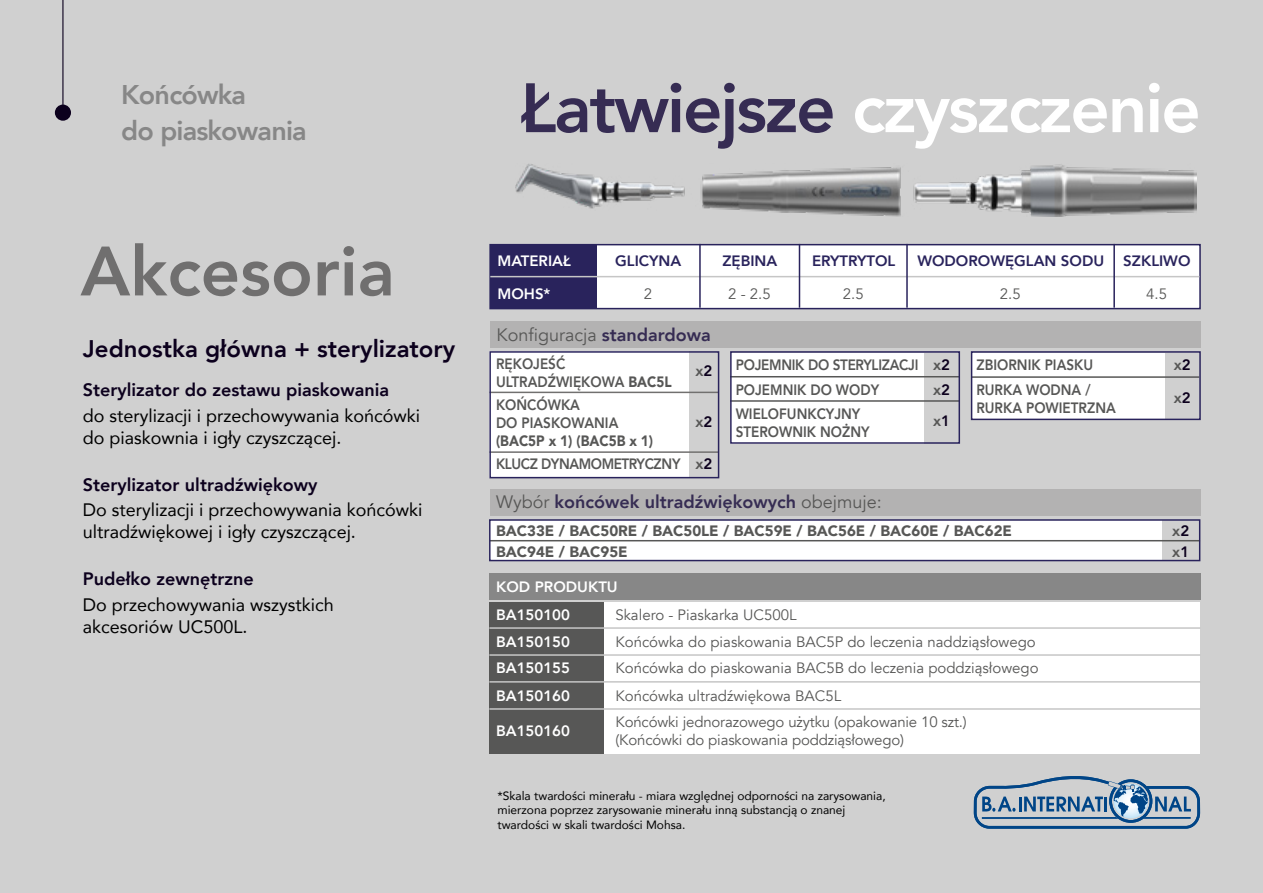
<style>
.page{position:relative;width:1263px;height:893px;background:#d0d0d0}
.page>*{position:absolute;margin:0;border:0;box-sizing:border-box;transform-origin:0 0}
.t1{font:800 69px "Avenir";letter-spacing:-.03em;color:#fff}
.t2{font:800 69px "Avenir";color:#706f6f}
.t3{font:800 27px/36px "Avenir";letter-spacing:-.03em;color:#878787}
.t4{font:800 24px "Avenir";color:#0c001d}
.t5{font:18px/21.6px "Avenir";color:#000}
.t6{font:800 18px "Avenir";color:#0c001d}
.t7{font:800 18px "Avenir";color:#362c53}
.t8{font:18px "Avenir";color:#575756}
.t9{font:15px/26.8px "Avenir";color:#575756}
.t10{font:800 15px/24.5px "Avenir";color:#575756;scale:.9 1}
.t11{font:900 15px/20.9px "Avenir";color:#575756}
.t12{font:800 15px/27px "Avenir";color:#fff}
.t13{font:800 15px "Avenir";color:#29235c}
.t14{font:800 15px "Avenir";letter-spacing:-.03em;color:#575756;scale:.9 1}
.t15{font:800 15px/20.9px "Avenir";color:#575756}
.t16{font:900 15px "Avenir";color:#575756;scale:.9 1}
.t17{font:800 15px/32.5px "Avenir";color:#fff}
.t18{font:12px/14.4px "Avenir";color:#000}
.s1{color:#362c53}
.s2{font-weight:800;color:#362c53}
.s3{font-weight:900}
.s4{color:#0c001d}
.s5{font-weight:400;color:#575756}
</style>
<div class="page">
<div style="left:490px;top:489px;width:711px;height:26px;background:#b3b2b2"></div>
<div style="left:489px;top:520px;width:673px;height:40px;background:#fff"></div>
<hr style="left:490px;top:540px;width:710px;height:1px;background:#575756">
<div style="left:489px;top:602px;width:711px;height:152px;background:#fff"></div>
<div style="left:489px;top:602px;width:115px;height:152px;background:#575756"></div>
<hr style="left:489px;top:627px;width:711px;height:2px;background:#c6c6c6">
<hr style="left:489px;top:681px;width:711px;height:2px;background:#c6c6c6">
<hr style="left:489px;top:708px;width:711px;height:2px;background:#c6c6c6">
<hr style="left:489px;top:654px;width:711px;height:2px;background:#c6c6c6">
<div style="left:489px;top:573px;width:711px;height:26px;background:#878787"></div>
<hr style="left:62px;top:0;width:1px;height:113px;background:#0c001d">
<div style="left:55px;top:105px;width:16px;height:16px;background:#0c001d;border-radius:50%"></div>
<div style="left:490px;top:321px;width:711px;height:27px;background:#b3b2b2"></div>
<img style="left:515px;top:164px;width:682px;height:52px">
<svg style="left:974px;top:776px;width:226px;height:53px"></svg>
<div style="left:489px;top:244px;width:712px;height:65px;background:#fff;border:2px solid #29235c"></div>
<div style="left:490px;top:245px;width:107px;height:64px;background:#29235c"></div>
<hr style="left:490px;top:276px;width:709px;height:1px;background:#c6c6c6">
<hr style="left:699px;top:244px;width:2px;height:64px;background:#29235c">
<hr style="left:799px;top:244px;width:1px;height:64px;background:#29235c">
<hr style="left:906px;top:244px;width:2px;height:64px;background:#29235c">
<hr style="left:1113px;top:244px;width:2px;height:64px;background:#29235c">
<div style="left:730px;top:353px;width:194px;height:91px;background:#fff"></div>
<hr style="left:730px;top:376px;width:229px;height:1px;background:#575756">
<hr style="left:730px;top:400px;width:229px;height:2px;background:#575756">
<div style="left:730px;top:351px;width:230px;height:93px;border:2px solid #29235c"></div>
<div style="left:489px;top:351px;width:200px;height:126px;background:#fff"></div>
<hr style="left:489px;top:392px;width:230px;height:1px;background:#71706f">
<hr style="left:489px;top:451px;width:230px;height:2px;background:#71706f">
<div style="left:489px;top:351px;width:230px;height:127px;border:2px solid #29235c"></div>
<div style="left:489px;top:519px;width:711px;height:42px;border:2px solid #29235c"></div>
<div style="left:971px;top:353px;width:193px;height:66px;background:#fff"></div>
<hr style="left:971px;top:376px;width:228px;height:2px;background:#575756">
<div style="left:971px;top:351px;width:230px;height:69px;border:2px solid #29235c"></div>
<h2 class="t3" style="left:121px;top:76px;width:187px">Końcówka<br>do piaskowania</h2>
<h1 class="t1" style="left:521px;top:54px;width:682px"><span class="s1">Łatwiejsze</span> czyszczenie</h1>
<h1 class="t2" style="left:80px;top:218px;width:316px">Akcesoria</h1>
<h3 class="t4" style="left:83px;top:330px;width:374px">Jednostka główna + sterylizatory</h3>
<p class="t6" style="left:83px;top:376px;width:308px">Sterylizator do zestawu piaskowania</p>
<p class="t5" style="left:83px;top:404px;width:339px">do sterylizacji i przechowywania końcówki do piaskownia i igły czyszczącej.</p>
<p class="t6" style="left:83px;top:470px;width:236px">Sterylizator ultradźwiękowy</p>
<p class="t5" style="left:83px;top:499px;width:341px">Do sterylizacji i przechowywania końcówki ultradźwiękowej i igły czyszczącej.</p>
<p class="t6" style="left:83px;top:565px;width:173px">Pudełko zewnętrzne</p>
<p class="t5" style="left:83px;top:593px;width:252px">Do przechowywania wszystkich akcesoriów UC500L.</p>
<p class="t17" style="left:497px;top:245px;width:75px">MATERIAŁ<br>MOHS*</p>
<p class="t13" style="left:615px;top:249px;width:68px">GLICYNA</p>
<p class="t13" style="left:722px;top:249px;width:56px">ZĘBINA</p>
<p class="t13" style="left:812px;top:249px;width:85px">ERYTRYTOL</p>
<p class="t13" style="left:917px;top:249px;width:188px">WODOROWĘGLAN SODU</p>
<p class="t13" style="left:1123px;top:249px;width:69px">SZKLIWO</p>
<p class="t9" style="left:644px;top:280px;width:10px">2</p>
<p class="t9" style="left:728px;top:280px;width:44px">2 - 2.5</p>
<p class="t9" style="left:843px;top:280px;width:22px">2.5</p>
<p class="t9" style="left:1000px;top:280px;width:22px">2.5</p>
<p class="t9" style="left:1146px;top:280px;width:22px">4.5</p>
<p class="t8" style="left:496px;top:324px;width:216px">Konfiguracja <span class="s2">standardowa</span></p>
<p class="t10" style="left:496px;top:355px;width:197px;line-height:18px">RĘKOJEŚĆ<br>ULTRADŹWIĘKOWA <span class="s3">BAC5L</span></p>
<p class="t10" style="left:496px;top:395px;width:137px;line-height:18px">KOŃCÓWKA<br>DO PIASKOWANIA</p>
<p class="t16" style="left:496px;top:427px;width:176px">(BAC5P x 1) (BAC5B x 1)</p>
<p class="t15" style="left:695px;top:361px;width:18px">x<span class="s4">2</span></p>
<p class="t15" style="left:695px;top:412px;width:18px">x<span class="s4">2</span></p>
<p class="t14" style="left:496px;top:452px;width:242px">KLUCZ DYNAMOMETRYCZNY x<span class="s4">2</span></p>
<p class="t10" style="left:736px;top:353px;width:205px">POJEMNIK DO STERYLIZACJI<br>POJEMNIK DO WODY<br>WIELOFUNKCYJNY</p>
<p class="t10" style="left:736px;top:420px;width:150px">STEROWNIK NOŻNY</p>
<p class="t7" style="left:496px;top:488px;width:387px"><span class="s5">Wybór</span> końcówek ultradźwiękowych <span class="s5">obejmuje:</span></p>
<p class="t15" style="left:933px;top:353px;width:18px;line-height:24.3px">x<span class="s4">2 </span>x<span class="s4">2</span></p>
<p class="t15" style="left:933px;top:410px;width:18px">x<span class="s4">1</span></p>
<p class="t10" style="left:976px;top:353px;width:131px">ZBIORNIK PIASKU<br>RURKA WODNA /</p>
<p class="t10" style="left:976px;top:395px;width:156px">RURKA POWIETRZNA</p>
<p class="t11" style="left:496px;top:520px;width:517px">BAC33E / BAC50RE / BAC50LE / BAC59E / BAC56E / BAC60E / BAC62E<br>BAC94E / BAC95E</p>
<p class="t12" style="left:496px;top:574px;width:123px">KOD PRODUKTU<br>BA150100<br>BA150150<br>BA150155<br>BA150160</p>
<p class="t12" style="left:496px;top:718px;width:75px">BA150160</p>
<p class="t9" style="left:615px;top:602px;width:425px">Skalero - Piaskarka UC500L<br>Końcówka do piaskowania BAC5P do leczenia naddziąsłowego Końcówka do piaskowania BAC5B do leczenia poddziąsłowego Końcówka ultradźwiękowa BAC5L<br>Końcówki jednorazowego użytku (opakowanie 10 szt.)</p>
<p class="t9" style="left:615px;top:727px;width:290px">(Końcówki do piaskowania poddziąsłowego)</p>
<p class="t18" style="left:497px;top:788px;width:390px">*Skala twardości minerału - miara względnej odporności na zarysowania, mierzona poprzez zarysowanie minerału inną substancją o znanej twardości w skali twardości Mohsa.</p>
<p class="t15" style="left:1174px;top:349px;width:18px;line-height:32.2px">x<span class="s4">2 </span>x<span class="s4">2</span></p>
<p class="t15" style="left:1172px;top:520px;width:18px">x<span class="s4">2 </span>x<span class="s4">1</span></p>
</div>
